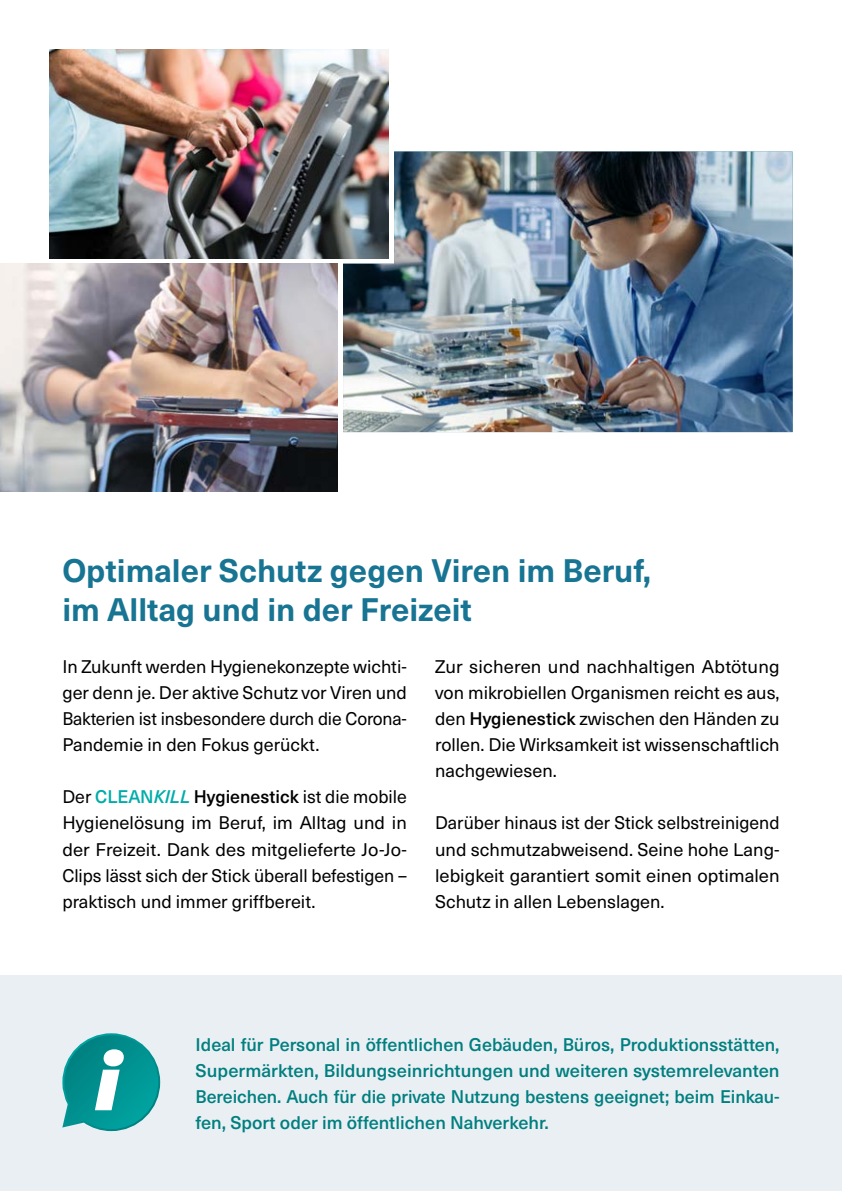
<style>
.page{position:relative;width:842px;height:1191px;background:#fff}
.page>*{position:absolute;margin:0;border:0;box-sizing:border-box;transform-origin:0 0}
.t1{font:italic 900 74.2px "Montserrat";color:#fff}
.t2{font:700 32px/39px "Neue Haas Unica W1 G";color:#177493}
.t3{font:18px/26px "Neue Haas Unica W1 G";color:#000;text-align:justify}
.t4{font:500 18px/26px "Neue Haas Unica W1 G";color:#007f7f;text-align:justify}
.s1{font-weight:500;color:#00aca9}
.s2{font-weight:500;font-style:italic;color:#00aca9}
.s3{font-weight:500}
</style>
<div class="page">
<img style="left:0;top:49px;width:842px;height:1142px">
<h2 class="t2" style="left:62px;top:549px;width:590px">Optimaler Schutz gegen Viren im Beruf, im Alltag und in der Freizeit</h2>
<p class="t3" style="left:62px;top:653px;width:346px">In Zukunft werden Hygienekonzepte wichti&shy;ger denn je. Der aktive Schutz vor Viren und Bakterien ist insbesondere durch die Corona-Pandemie in den Fokus gerückt.</p>
<p class="t3" style="left:62px;top:783px;width:346px">Der <span class="s1">CLEAN</span><span class="s2">KILL</span> <span class="s3">Hygienestick</span> ist die mobile Hygienelösung im Beruf, im Alltag und in der Freizeit. Dank des mitgelieferte Jo-Jo-Clips lässt sich der Stick überall befestigen – praktisch und immer griffbereit.</p>
<p class="t3" style="left:435px;top:653px;width:346px">Zur sicheren und nachhaltigen Abtötung von mikrobiellen Organismen reicht es aus, den <span class="s3">Hygienestick</span> zwischen den Händen zu rollen. Die Wirksamkeit ist wissenschaftlich nachgewiesen.</p>
<p class="t3" style="left:435px;top:809px;width:346px">Darüber hinaus ist der Stick selbstreinigend und schmutzabweisend. Seine hohe Lang&shy;lebigkeit garantiert somit einen optimalen Schutz in allen Lebenslagen.</p>
<h1 class="t1" style="left:95px;top:1028px;width:26px">i</h1>
<p class="t4" style="left:196px;top:1030px;width:585px">Ideal für Personal in öffentlichen Gebäuden, Büros, Produktionsstätten, Supermärkten, Bildungseinrichtungen und weiteren systemrelevanten Bereichen. Auch für die private Nutzung bestens geeignet; beim Einkau&shy;fen, Sport oder im öffentlichen Nahverkehr.</p>
</div>
